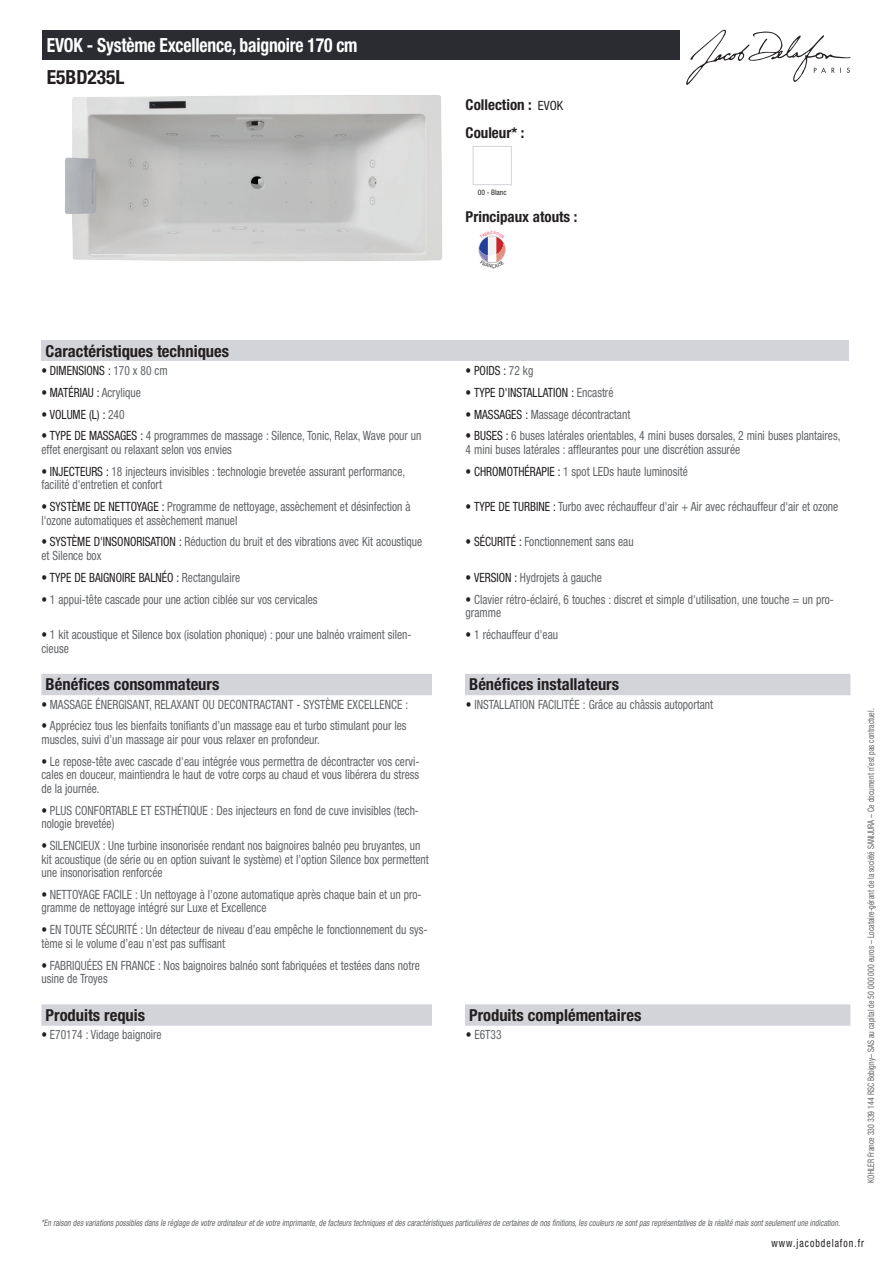
<style>
.page{position:relative;width:893px;height:1263px;background:#fff}
.page>*{position:absolute;margin:0;border:0;box-sizing:border-box;transform-origin:0 0}
.t1{font:700 condensed 19.5px "Helvetica Neue LT Std";letter-spacing:-.01em;color:#fff;scale:.9 1}
.t2{font:700 condensed 19.5px "Helvetica Neue LT Std";color:#231f20}
.t3{font:700 condensed 16.5px "Helvetica Neue LT Std";color:#231f20}
.t4{font:700 condensed 15px/27.8px "Helvetica Neue LT Std";color:#231f20}
.t5{font:condensed 12.75px/13.5px "Helvetica Neue LT Std";color:#626568;scale:.9 1}
.t6{font:condensed 12.75px "Helvetica Neue LT Std";color:#231f20;scale:.9 1}
.t7{font:condensed 11.25px "Helvetica Neue LT Std";letter-spacing:.1em;color:#231f20;scale:.87 1}
.t8{font:italic condensed 9px "Helvetica Neue LT Std";color:#626568;scale:.87 1}
.t9{font:condensed 9px "Helvetica Neue LT Std";color:#626568;scale:.87 1}
.t10{font:condensed 7.5px "Helvetica Neue LT Std";color:#231f20}
.s1{font-weight:400;font-size:12.75px}
.s2{color:#626568}
.s3{color:#231f20}
</style>
<div class="page">
<svg style="left:686px;top:30px;width:164px;height:55px"></svg>
<img style="left:65px;top:95px;width:377px;height:166px">
<div style="left:473px;top:146px;width:39px;height:39px;border:1px solid #d3d4da"></div>
<div style="left:41px;top:340px;width:808px;height:21px;background:#d3d4da"></div>
<div style="left:41px;top:674px;width:809px;height:21px;background:#d3d4da"></div>
<div style="left:432px;top:674px;width:33px;height:21px;background:#fff"></div>
<svg style="left:41px;top:1004px;width:809px;height:22px;background:#d4d5db"></svg>
<div style="left:432px;top:1004px;width:33px;height:22px;background:#fff"></div>
<div style="left:43px;top:30px;width:637px;height:30px;background:#2a2c32"></div>
<svg style="left:479px;top:235px;width:26px;height:28px"></svg>
<h1 class="t1" style="left:47px;top:33px;width:347px">EVOK - Système Excellence, baignoire 170 cm</h1>
<h1 class="t2" style="left:47px;top:65px;width:79px">E5BD235L</h1>
<p class="t4" style="left:466px;top:90px;width:99px">Collection : <span class="s1">EVOK<br></span>Couleur* :</p>
<p class="t10" style="left:478px;top:188px;width:30px">00 - Blanc</p>
<p class="t4" style="left:466px;top:203px;width:113px">Principaux atouts :</p>
<p class="t3" style="left:46px;top:341px;width:185px">Caractéristiques techniques</p>
<p class="t6" style="left:41px;top:363px;width:142px">• DIMENSIONS : <span class="s2">170 x 80 cm</span></p>
<p class="t6" style="left:466px;top:363px;width:77px">• POIDS : <span class="s2">72 kg</span></p>
<p class="t6" style="left:41px;top:385px;width:112px">• MATÉRIAU : <span class="s2">Acrylique</span></p>
<p class="t6" style="left:466px;top:385px;width:166px">• TYPE D'INSTALLATION : <span class="s2">Encastré</span></p>
<p class="t6" style="left:41px;top:407px;width:94px">• VOLUME (L) : <span class="s2">240</span></p>
<p class="t5" style="left:466px;top:407px;width:184px"><span class="s3">• MASSAGES :</span> Massage décontractant</p>
<p class="t5" style="left:41px;top:429px;width:424px"><span class="s3">• TYPE DE MASSAGES :</span> 4 programmes de massage : Silence, Tonic, Relax, Wave pour un effet energisant ou relaxant selon vos envies</p>
<p class="t5" style="left:466px;top:429px;width:418px"><span class="s3">• BUSES :</span> 6 buses latérales orientables, 4 mini buses dorsales, 2 mini buses plantaires,<br>4 mini buses latérales : affleurantes pour une discrétion assurée</p>
<p class="t5" style="left:41px;top:464px;width:406px"><span class="s3">• INJECTEURS :</span> 18 injecteurs invisibles : technologie brevetée assurant performance, facilité d'entretien et confort</p>
<p class="t5" style="left:466px;top:464px;width:248px"><span class="s3">• CHROMOTHÉRAPIE :</span> 1 spot LEDs haute luminosité</p>
<p class="t5" style="left:41px;top:500px;width:412px"><span class="s3">• SYSTÈME DE NETTOYAGE :</span> Programme de nettoyage, assèchement et désinfection à l'ozone automatiques et assèchement manuel</p>
<p class="t5" style="left:466px;top:500px;width:415px"><span class="s3">• TYPE DE TURBINE :</span> Turbo avec réchauffeur d'air + Air avec réchauffeur d'air et ozone</p>
<p class="t5" style="left:41px;top:535px;width:425px"><span class="s3">• SYSTÈME D'INSONORISATION :</span> Réduction du bruit et des vibrations avec Kit acoustique et Silence box</p>
<p class="t5" style="left:466px;top:535px;width:188px"><span class="s3">• SÉCURITÉ :</span> Fonctionnement sans eau</p>
<p class="t6" style="left:41px;top:570px;width:222px">• TYPE DE BAIGNOIRE BALNÉO : <span class="s2">Rectangulaire</span></p>
<p class="t5" style="left:466px;top:570px;width:153px"><span class="s3">• VERSION :</span> Hydrojets à gauche</p>
<p class="t5" style="left:41px;top:592px;width:308px"><span class="s3">•</span> 1 appui-tête cascade pour une action ciblée sur vos cervicales</p>
<p class="t5" style="left:466px;top:592px;width:411px"><span class="s3">•</span> Clavier rétro-éclairé, 6 touches : discret et simple d'utilisation, une touche = un pro&shy;gramme</p>
<p class="t5" style="left:41px;top:628px;width:413px"><span class="s3">•</span> 1 kit acoustique et Silence box (isolation phonique) : pour une balnéo vraiment silen&shy;cieuse</p>
<p class="t5" style="left:466px;top:628px;width:104px"><span class="s3">•</span> 1 réchauffeur d'eau</p>
<p class="t3" style="left:46px;top:674px;width:175px">Bénéfices consommateurs</p>
<p class="t3" style="left:469px;top:674px;width:151px">Bénéfices installateurs</p>
<p class="t5" style="left:41px;top:697px;width:409px"><span class="s3">•</span> MASSAGE ÉNERGISANT, RELAXANT OU DECONTRACTANT - SYSTÈME EXCELLENCE :</p>
<p class="t5" style="left:466px;top:697px;width:276px"><span class="s3">•</span> INSTALLATION FACILITÉE : Grâce au châssis autoportant</p>
<p class="t5" style="left:41px;top:719px;width:407px"><span class="s3">•</span> Appréciez tous les bienfaits tonifiants d’un massage eau et turbo stimulant pour les muscles, suivi d’un massage air pour vous relaxer en profondeur.</p>
<p class="t5" style="left:41px;top:754px;width:422px;text-align:justify"><span class="s3">•</span> Le repose-tête avec cascade d'eau intégrée vous permettra de décontracter vos cervi&shy;cales en douceur, maintiendra le haut de votre corps au chaud et vous libérera du stress de la journée.</p>
<p class="t5" style="left:41px;top:803px;width:421px"><span class="s3">•</span> PLUS CONFORTABLE ET ESTHÉTIQUE : Des injecteurs en fond de cuve invisibles (tech&shy;nologie brevetée)</p>
<p class="t5" style="left:41px;top:839px;width:432px"><span class="s3">•</span> SILENCIEUX : Une turbine insonorisée rendant nos baignoires balnéo peu bruyantes, un kit acoustique (de série ou en option suivant le système) et l’option Silence box permettent une insonorisation renforcée</p>
<p class="t5" style="left:41px;top:887px;width:424px"><span class="s3">•</span> NETTOYAGE FACILE : Un nettoyage à l’ozone automatique après chaque bain et un pro&shy;gramme de nettoyage intégré sur Luxe et Excellence</p>
<p class="t5" style="left:41px;top:923px;width:430px"><span class="s3">•</span> EN TOUTE SÉCURITÉ : Un détecteur de niveau d’eau empêche le fonctionnement du sys&shy;tème si le volume d’eau n’est pas suffisant</p>
<p class="t5" style="left:41px;top:958px;width:422px"><span class="s3">•</span> FABRIQUÉES EN FRANCE : Nos baignoires balnéo sont fabriquées et testées dans notre usine de Troyes</p>
<p class="t3" style="left:46px;top:1005px;width:101px">Produits requis</p>
<p class="t3" style="left:469px;top:1005px;width:174px">Produits complémentaires</p>
<p class="t5" style="left:41px;top:1028px;width:135px"><span class="s3">•</span> E70174 : Vidage baignoire</p>
<p class="t5" style="left:466px;top:1028px;width:41px"><span class="s3">•</span> E6T33</p>
<p class="t9" style="left:866px;top:1183px;width:547px;rotate:-90deg">KOHLER France 330 339 144 RSC Bobigny– SAS au capital de 50 000 000 euros – Locataire-gérant de la société SANIJURA – Ce document n’est pas contractuel.</p>
<p class="t8" style="left:41px;top:1217px;width:922px">*En raison desvariationspossiblesdansle réglage de votre ordinateuretde votre imprimante,de facteurstechniquesetdescaractéristiquesparticulièresde certainesde nosfinitions,lescouleursne sontpasreprésentativesde la réalité maissontseulementune indication.</p>
<p class="t7" style="left:772px;top:1237px;width:108px">www.jacobdelafon.fr</p>
</div>
